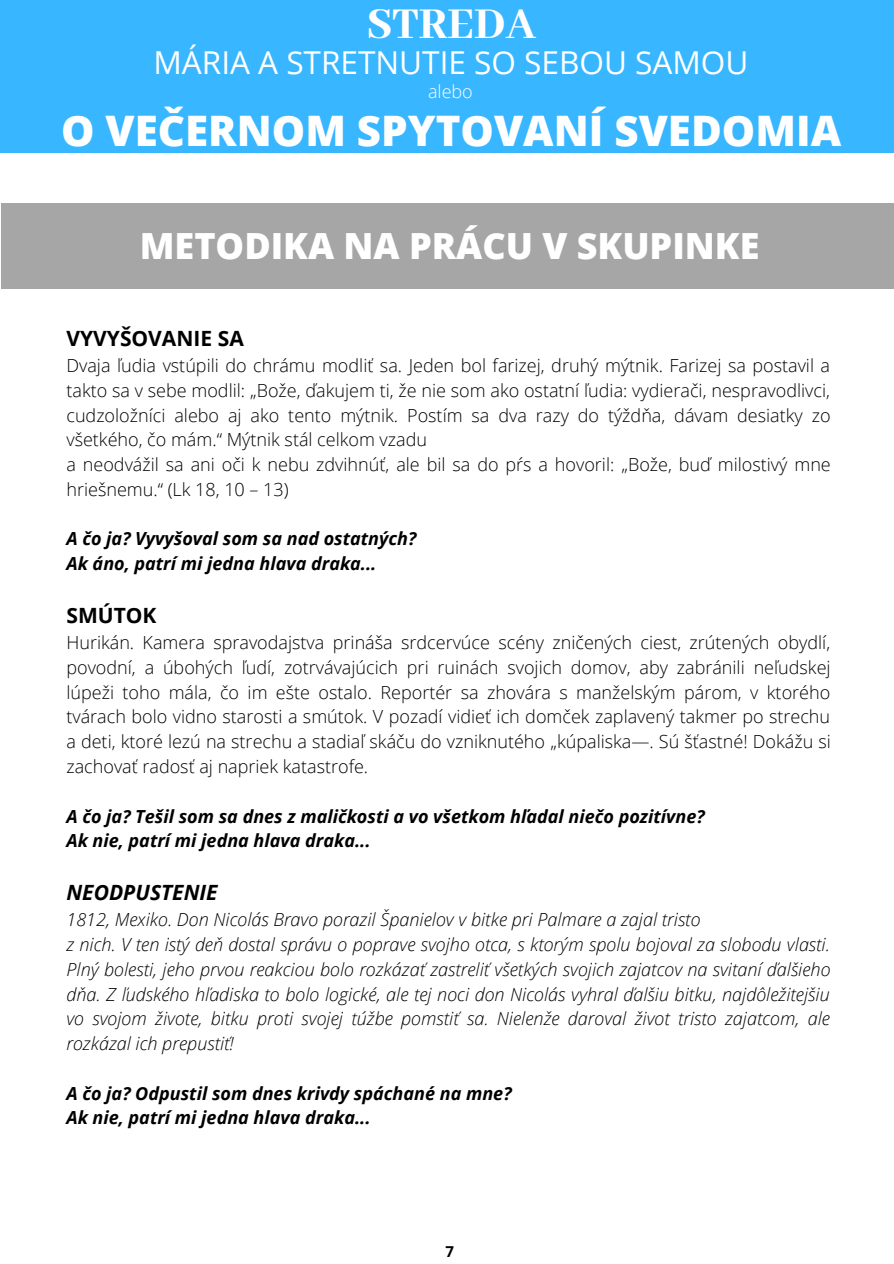
<style>
.page{position:relative;width:894px;height:1264px;background:#fff}
.page>*{position:absolute;margin:0;border:0;box-sizing:border-box;transform-origin:0 0}
.t1{font:800 48px "Abhaya Libre";color:#fff}
.t2{font:800 42px "Open Sans";color:#fff}
.t3{font:800 36px "Open Sans";color:#fff}
.t4{font:31.5px "Open Sans";color:#fff}
.t5{font:700 21px "Open Sans";color:#000}
.t6{font:italic 700 21px "Open Sans";color:#000}
.t7{font:300 18px/24.8px "Open Sans";color:#000}
.t8{font:italic 300 18px/24.8px "Open Sans";color:#000}
.t9{font:italic 700 18px/24.8px "Open Sans";color:#000}
.t10{font:300 18px "Open Sans";color:#fff}
.t11{font:700 15px "Open Sans";color:#000}
</style>
<div class="page">
<div style="left:0;top:0;width:893px;height:153px;background:#38b6ff"></div>
<div style="left:2px;top:203px;width:891px;height:85px;background:#a6a6a6"></div>
<h1 class="t1" style="left:366px;top:-3px;width:171px">STREDA</h1>
<h3 class="t4" style="left:153px;top:40px;width:596px">MÁRIA A STRETNUTIE SO SEBOU SAMOU</h3>
<p class="t10" style="left:428px;top:79px;width:46px">alebo</p>
<h2 class="t2" style="left:61px;top:101px;width:781px">O VEČERNOM SPYTOVANÍ SVEDOMIA</h2>
<h3 class="t3" style="left:140px;top:220px;width:621px">METODIKA NA PRÁCU V SKUPINKE</h3>
<p class="t5" style="left:66px;top:323px;width:179px">VYVYŠOVANIE SA</p>
<p class="t7" style="left:66px;top:352px;width:765px">Dvaja ľudia vstúpili do chrámu modliť sa. Jeden bol farizej, druhý mýtnik. Farizej sa postavil a takto sa v sebe modlil: „Bože, ďakujem ti, že nie som ako ostatní ľudia: vydierači, nespravodlivci, cudzoložníci alebo aj ako tento mýtnik. Postím sa dva razy do týždňa, dávam desiatky zo všetkého, čo mám.“ Mýtnik stál celkom vzadu<br>a neodvážil sa ani oči k nebu zdvihnúť, ale bil sa do pŕs a hovoril: „Bože, buď milostivý mne hriešnemu.“ (Lk 18, 10 – 13)</p>
<p class="t9" style="left:66px;top:526px;width:351px">A čo ja? Vyvyšoval som sa nad ostatných?<br>Ak áno, patrí mi jedna hlava draka...</p>
<p class="t5" style="left:66px;top:600px;width:92px">SMÚTOK</p>
<p class="t7" style="left:66px;top:629px;width:765px;text-align:justify">Hurikán. Kamera spravodajstva prináša srdcervúce scény zničených ciest, zrútených obydlí, povodní, a úbohých ľudí, zotrvávajúcich pri ruinách svojich domov, aby zabránili neľudskej lúpeži toho mála, čo im ešte ostalo. Reportér sa zhovára s manželským párom, v ktorého tvárach bolo vidno starosti a smútok. V pozadí vidieť ich domček zaplavený takmer po strechu a deti, ktoré lezú na strechu a stadiaľ skáču do vzniknutého „kúpaliska―. Sú šťastné! Dokážu si zachovať radosť aj napriek katastrofe.</p>
<p class="t9" style="left:66px;top:803px;width:639px">A čo ja? Tešil som sa dnes z maličkosti a vo všetkom hľadal niečo pozitívne?<br>Ak nie, patrí mi jedna hlava draka...</p>
<p class="t6" style="left:66px;top:877px;width:153px">NEODPUSTENIE</p>
<p class="t8" style="left:66px;top:906px;width:765px">1812, Mexiko. Don Nicolás Bravo porazil Španielov v bitke pri Palmare a zajal tristo<br>z nich. V ten istý deň dostal správu o poprave svojho otca, s ktorým spolu bojoval za slobodu vlasti.<br>Plný bolesti, jeho prvou reakciou bolo rozkázať zastreliť všetkých svojich zajatcov na svitaní ďalšieho dňa. Z ľudského hľadiska to bolo logické, ale tej noci don Nicolás vyhral ďalšiu bitku, najdôležitejšiu vo svojom živote, bitku proti svojej túžbe pomstiť sa. Nielenže daroval život tristo zajatcom, ale rozkázal ich prepustiť!</p>
<p class="t9" style="left:66px;top:1080px;width:446px">A čo ja? Odpustil som dnes krivdy spáchané na mne?<br>Ak nie, patrí mi jedna hlava draka...</p>
<p class="t11" style="left:445px;top:1240px;width:10px">7</p>
</div>
